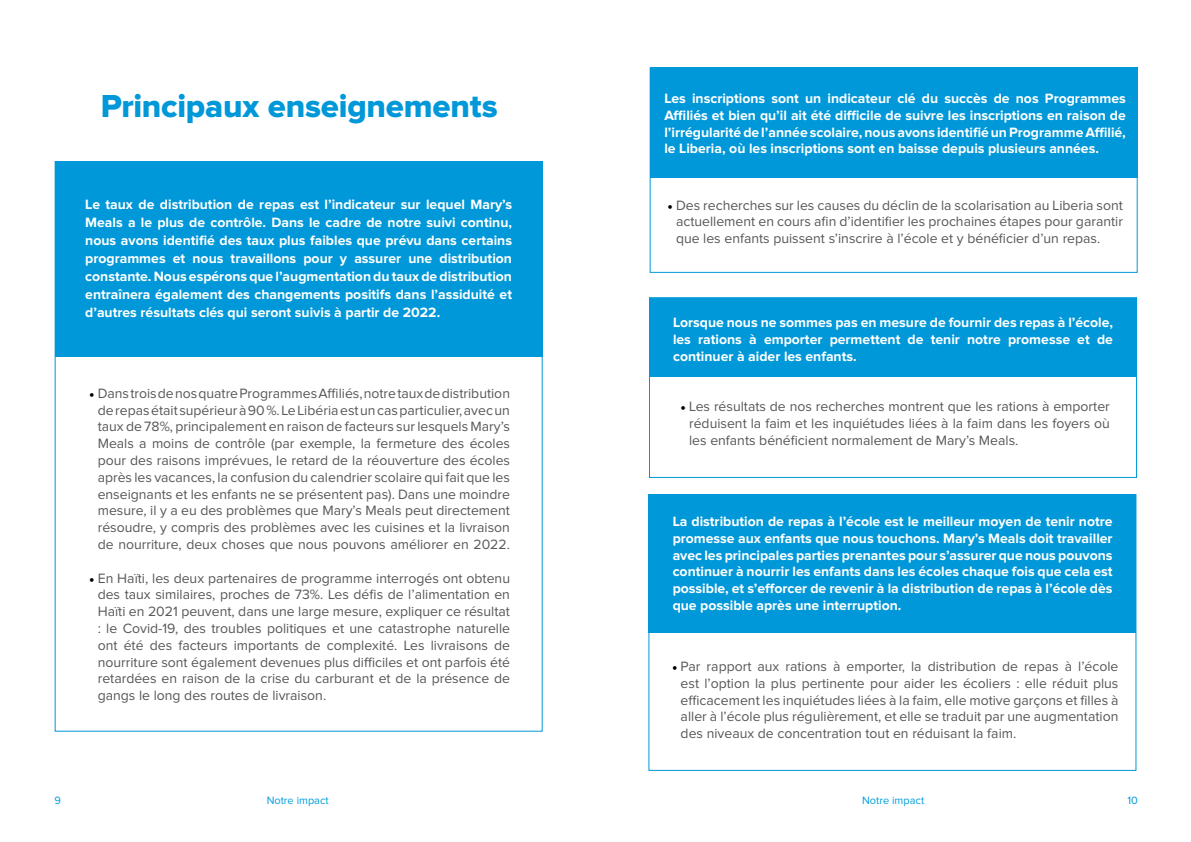
<style>
.page{position:relative;width:1191px;height:842px;background:#fff}
.page>*{position:absolute;margin:0;border:0;box-sizing:border-box;transform-origin:0 0}
.t1{font:33px "Proxima Nova Extrabld";letter-spacing:-.005em;color:#0098d8}
.t2{font:14px/16.8px "Proxima Nova";color:#575756;text-align:justify}
.t3{font:700 14px/16.8px "Proxima Nova";color:#fff;text-align:justify}
.t4{font:11px "Proxima Nova";color:#009ddc}
.t5{font:11px "Proxima Nova";color:#0098d8}
.s1{font-family:"Minion Pro";color:#000}
</style>
<div class="page">
<div style="left:55px;top:161px;width:487px;height:196px;background:#0098d8"></div>
<div style="left:650px;top:68px;width:487px;height:110px;background:#0098d8"></div>
<div style="left:649px;top:494px;width:487px;height:138px;background:#0098d8"></div>
<div style="left:649px;top:298px;width:487px;height:78px;background:#0098d8"></div>
<div style="left:649px;top:68px;width:488px;height:205px;border:1px solid #0098d8"></div>
<div style="left:648px;top:494px;width:488px;height:277px;border:1px solid #0098d8"></div>
<div style="left:649px;top:297px;width:488px;height:181px;border:1px solid #0098d8"></div>
<h1 class="t1" style="left:101px;top:91px;width:398px">Principaux enseignements</h1>
<p class="t3" style="left:85px;top:196px;width:428px;line-height:18px">Le taux de distribution de repas est l’indicateur sur lequel Mary’s Meals a le plus de contrôle. Dans le cadre de notre suivi continu, nous avons identifié des taux plus faibles que prévu dans certains programmes et nous travaillons pour y assurer une distribution constante. Nous espérons que l’augmentation du taux de distribution entraînera également des changements positifs dans l’assiduité et d’autres résultats clés qui seront suivis à partir de 2022.</p>
<p class="t2" style="left:98px;top:385px;width:414px;text-indent:-8px"><span class="s1">•</span> Dans trois de nos quatre Programmes Affiliés, notre taux de distribution de repas était supérieur à 90 %. Le Libéria est un cas particulier, avec un taux de 78%, principalement en raison de facteurs sur lesquels Mary’s Meals a moins de contrôle (par exemple, la fermeture des écoles pour des raisons imprévues, le retard de la réouverture des écoles après les vacances, la confusion du calendrier scolaire qui fait que les enseignants et les enfants ne se présentent pas). Dans une moindre mesure, il y a eu des problèmes que Mary’s Meals peut directement résoudre, y compris des problèmes avec les cuisines et la livraison de nourriture, deux choses que nous pouvons améliorer en 2022.</p>
<p class="t2" style="left:98px;top:570px;width:414px;text-indent:-8px"><span class="s1">•</span> En Haïti, les deux partenaires de programme interrogés ont obtenu des taux similaires, proches de 73%. Les défis de l’alimentation en Haïti en 2021 peuvent, dans une large mesure, expliquer ce résultat : le Covid-19, des troubles politiques et une catastrophe naturelle ont été des facteurs importants de complexité. Les livraisons de nourriture sont également devenues plus difficiles et ont parfois été retardées en raison de la crise du carburant et de la présence de gangs le long des routes de livraison.</p>
<p class="t3" style="left:664px;top:90px;width:463px">Les inscriptions sont un indicateur clé du succès de nos Programmes Affiliés et bien qu’il ait été difficile de suivre les inscriptions en raison de l’irrégularité de l’année scolaire, nous avons identifié un Programme Affilié, le Liberia, où les inscriptions sont en baisse depuis plusieurs années.</p>
<p class="t2" style="left:676px;top:197px;width:448px;text-indent:-8px"><span class="s1">•</span> Des recherches sur les causes du déclin de la scolarisation au Liberia sont actuellement en cours afin d’identifier les prochaines étapes pour garantir que les enfants puissent s’inscrire à l’école et y bénéficier d’un repas.</p>
<p class="t3" style="left:673px;top:315px;width:441px">Lorsque nous ne sommes pas en mesure de fournir des repas à l’école, les rations à emporter permettent de tenir notre promesse et de continuer à aider les enfants.</p>
<p class="t2" style="left:689px;top:399px;width:422px;text-indent:-8px"><span class="s1">•</span> Les résultats de nos recherches montrent que les rations à emporter réduisent la faim et les inquiétudes liées à la faim dans les foyers où les enfants bénéficient normalement de Mary’s Meals.</p>
<p class="t3" style="left:672px;top:514px;width:441px">La distribution de repas à l’école est le meilleur moyen de tenir notre promesse aux enfants que nous touchons. Mary’s Meals doit travailler avec les principales parties prenantes pour s’assurer que nous pouvons continuer à nourrir les enfants dans les écoles chaque fois que cela est possible, et s’efforcer de revenir à la distribution de repas à l’école dès que possible après une interruption.</p>
<p class="t2" style="left:680px;top:658px;width:439px;text-indent:-8px"><span class="s1">•</span> Par rapport aux rations à emporter, la distribution de repas à l’école est l’option la plus pertinente pour aider les écoliers : elle réduit plus efficacement les inquiétudes liées à la faim, elle motive garçons et filles à aller à l’école plus régulièrement, et elle se traduit par une augmentation des niveaux de concentration tout en réduisant la faim.</p>
<p class="t5" style="left:55px;top:795px;width:8px">9</p>
<p class="t5" style="left:1127px;top:795px;width:12px">10</p>
<p class="t4" style="left:267px;top:795px;width:64px">Notre impact</p>
<p class="t4" style="left:862px;top:795px;width:64px">Notre impact</p>
</div>
